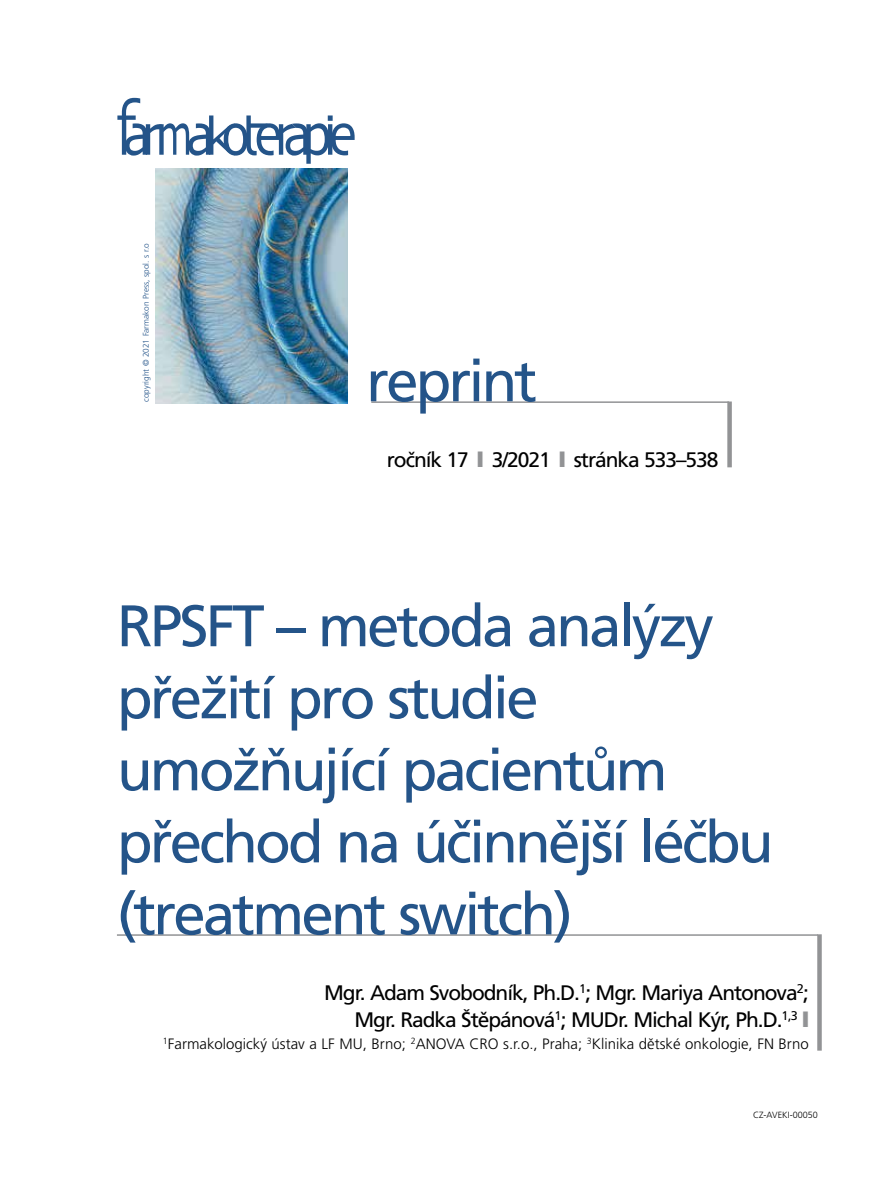
<style>
.page{position:relative;width:893px;height:1191px;background:#fff}
.page>*{position:absolute;margin:0;border:0;box-sizing:border-box;transform-origin:0 0}
.t1{font:58.5px/72px "Frutiger CE";letter-spacing:-.05em;color:#245489}
.t2{font:21px/27px "Frutiger CE";letter-spacing:-.05em;color:#000;text-align:right}
.t3{font:300 15px "Frutiger CE";color:#000}
.t4{font:300 9px "Frutiger CE";color:#000}
.t5{font:300 8.25px "Frutiger CE";color:#245489}
.s1{color:#929395}
</style>
<div class="page">
<img style="left:156px;top:169px;width:192px;height:234px">
<div style="left:727px;top:401px;width:5px;height:66px;background:#929395"></div>
<hr style="left:371px;top:401px;width:358px;height:2px;background:#929395">
<svg style="left:117px;top:98px;width:238px;height:66px"></svg>
<hr style="left:117px;top:934px;width:701px;height:1px;background:#929395">
<div style="left:817px;top:934px;width:5px;height:116px;background:#929395"></div>
<p class="t5" style="left:141px;top:402px;width:160px;rotate:-90deg">copyright © 2021 Farmakon Press, spol. s r.o</p>
<h1 class="t1" style="left:366px;top:345px;width:172px">reprint</h1>
<p class="t2" style="left:387px;top:446px;width:333px">ročník 17 <span class="s1">❙</span> 3/2021 <span class="s1">❙</span> stránka 533–538</p>
<h1 class="t1" style="left:117px;top:590px;width:658px">RPSFT – metoda analýzy přežití pro studie umožňující pacientům přechod na účinnější léčbu (treatment switch)</h1>
<p class="t2" style="left:324px;top:978px;width:486px">Mgr. Adam Svobodník, Ph.D.<sup>1</sup>; Mgr. Mariya Antonova<sup>2</sup>;<br>Mgr. Radka Štěpánová<sup>1</sup>; MUDr. Michal Kýr, Ph.D.<sup>1,3</sup> <span class="s1">❙</span></p>
<p class="t3" style="left:163px;top:1035px;width:647px"><sup>1</sup>Farmakologický ústav a LF MU, Brno; <sup>2</sup>ANOVA CRO s.r.o., Praha; <sup>3</sup>Klinika dětské onkologie, FN Brno</p>
<p class="t4" style="left:753px;top:1110px;width:66px">CZ-AVEKI-00050</p>
</div>
